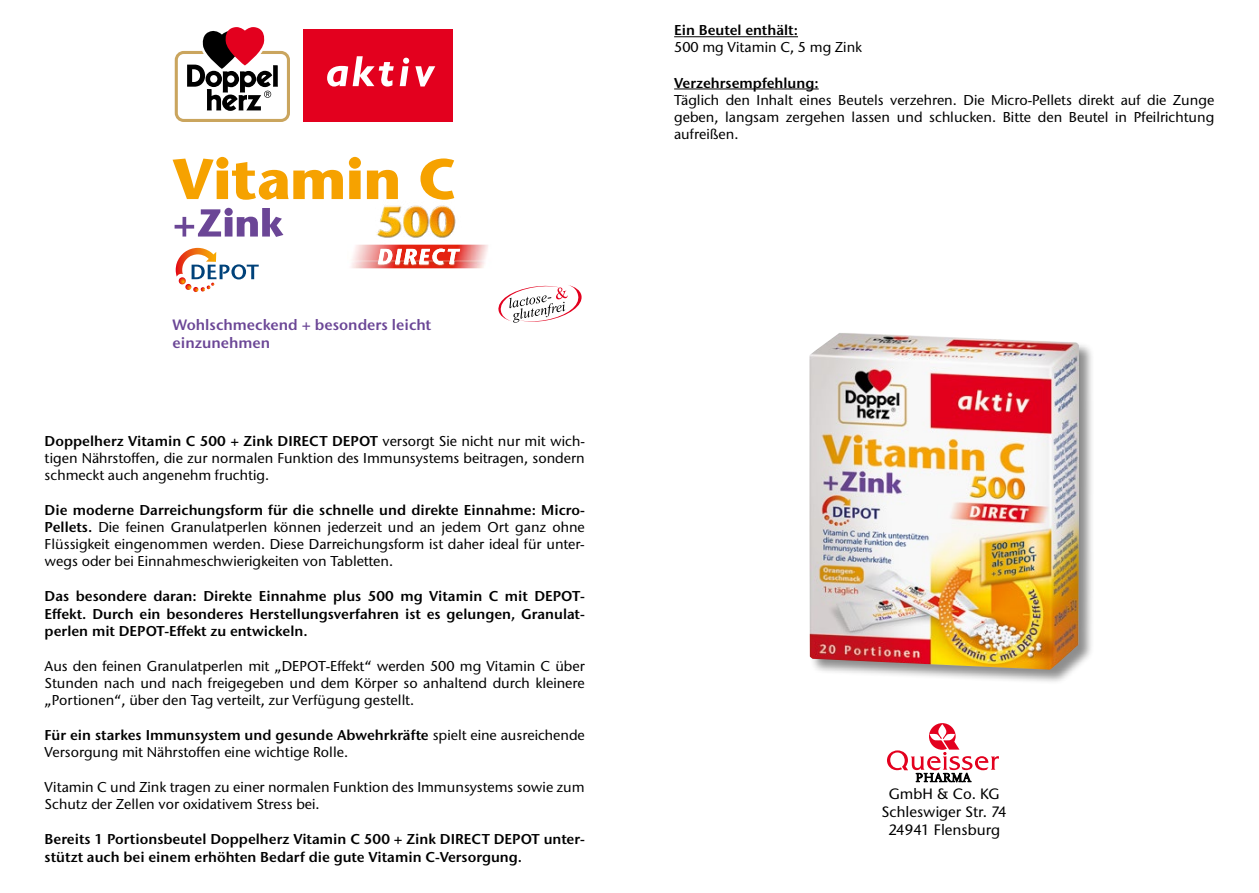
<style>
.page{position:relative;width:1259px;height:893px;background:#fff}
.page>*{position:absolute;margin:0;border:0;box-sizing:border-box;transform-origin:0 0}
.t1{font:500 15px/18px "Stone Sans ITC Pro";color:#000;text-align:center}
.t2{font:600 15px/18px "Stone Sans ITC Pro";color:#6b4696}
.t3{font:500 14.25px/17.1px "Stone Sans ITC Pro";color:#000;text-align:justify}
.t4{font:600 14.25px/17.1px "Stone Sans ITC Pro";color:#000;text-align:justify}
.s1{font-weight:600}
</style>
<div class="page">
<svg style="left:887px;top:723px;width:112px;height:59px"></svg>
<div style="left:808px;top:332px;width:286px;height:353px;background:#000;opacity:.45"></div>
<img style="left:809px;top:333px;width:270px;height:337px">
<img style="left:351px;top:261px;width:134px;height:7px">
<img style="left:349px;top:187px;width:137px;height:58px">
<img style="left:352px;top:245px;width:136px;height:16px">
<svg style="left:378px;top:249px;width:82px;height:15px"></svg>
<img style="left:378px;top:249px;width:14px;height:12px">
<svg style="left:173px;top:157px;width:170px;height:43px"></svg>
<svg style="left:349px;top:157px;width:12px;height:42px"></svg>
<svg style="left:367px;top:170px;width:31px;height:29px"></svg>
<svg style="left:420px;top:158px;width:34px;height:42px"></svg>
<svg style="left:175px;top:208px;width:108px;height:29px"></svg>
<svg style="left:498px;top:285px;width:84px;height:38px"></svg>
<div style="left:304px;top:29px;width:149px;height:93px;background:#e3001e"></div>
<svg style="left:327px;top:56px;width:108px;height:31px"></svg>
<svg style="left:174px;top:27px;width:116px;height:95px"></svg>
<svg style="left:176px;top:248px;width:83px;height:44px"></svg>
<hr style="left:674px;top:36px;width:124px;height:1px;background:#000">
<hr style="left:674px;top:89px;width:144px;height:1px;background:#000">
<p class="t2" style="left:173px;top:316px;width:260px">Wohlschmeckend + besonders leicht einzunehmen</p>
<p class="t3" style="left:45px;top:432px;width:542px"><span class="s1">Doppelherz Vitamin C 500 + Zink DIRECT DEPOT</span> versorgt Sie nicht nur mit wich&shy;tigen Nährstoffen, die zur normalen Funktion des Immunsystems beitragen, sondern schmeckt auch angenehm fruchtig.</p>
<p class="t3" style="left:45px;top:501px;width:542px"><span class="s1">Die moderne Darreichungsform für die schnelle und direkte Einnahme: Micro-Pellets.</span> Die feinen Granulatperlen können jederzeit und an jedem Ort ganz ohne Flüssigkeit eingenommen werden. Diese Darreichungsform ist daher ideal für unter&shy;wegs oder bei Einnahmeschwierigkeiten von Tabletten.</p>
<p class="t4" style="left:45px;top:588px;width:542px">Das besondere daran: Direkte Einnahme plus 500 mg Vitamin C mit DEPOT-Effekt. Durch ein besonderes Herstellungsverfahren ist es gelungen, Granulat&shy;perlen mit DEPOT-Effekt zu entwickeln.</p>
<p class="t3" style="left:45px;top:657px;width:542px">Aus den feinen Granulatperlen mit „DEPOT-Effekt“ werden 500 mg Vitamin C über Stunden nach und nach freigegeben und dem Körper so anhaltend durch kleinere „Portionen“, über den Tag verteilt, zur Verfügung gestellt.</p>
<p class="t3" style="left:45px;top:726px;width:542px"><span class="s1">Für ein starkes Immunsystem und gesunde Abwehrkräfte</span> spielt eine ausreichende<br>Versorgung mit Nährstoffen eine wichtige Rolle.</p>
<p class="t3" style="left:45px;top:779px;width:541px">Vitamin C und Zink tragen zu einer normalen Funktion des Immunsystems sowie zum<br>Schutz der Zellen vor oxidativem Stress bei.</p>
<p class="t4" style="left:45px;top:831px;width:542px">Bereits 1 Portionsbeutel Doppelherz Vitamin C 500 + Zink DIRECT DEPOT unter&shy;stützt auch bei einem erhöhten Bedarf die gute Vitamin C-Versorgung.</p>
<p class="t4" style="left:674px;top:22px;width:125px">Ein Beutel enthält:</p>
<p class="t3" style="left:674px;top:39px;width:190px">500 mg Vitamin C, 5 mg Zink</p>
<p class="t4" style="left:674px;top:74px;width:146px">Verzehrsempfehlung:</p>
<p class="t3" style="left:674px;top:91px;width:541px">Täglich den Inhalt eines Beutels verzehren. Die Micro-Pellets direkt auf die Zunge geben, langsam zergehen lassen und schlucken. Bitte den Beutel in Pfeilrichtung aufreißen.</p>
<p class="t1" style="left:881px;top:784px;width:127px">GmbH &amp; Co. KG<br>Schleswiger Str. 74<br>24941 Flensburg</p>
</div>
